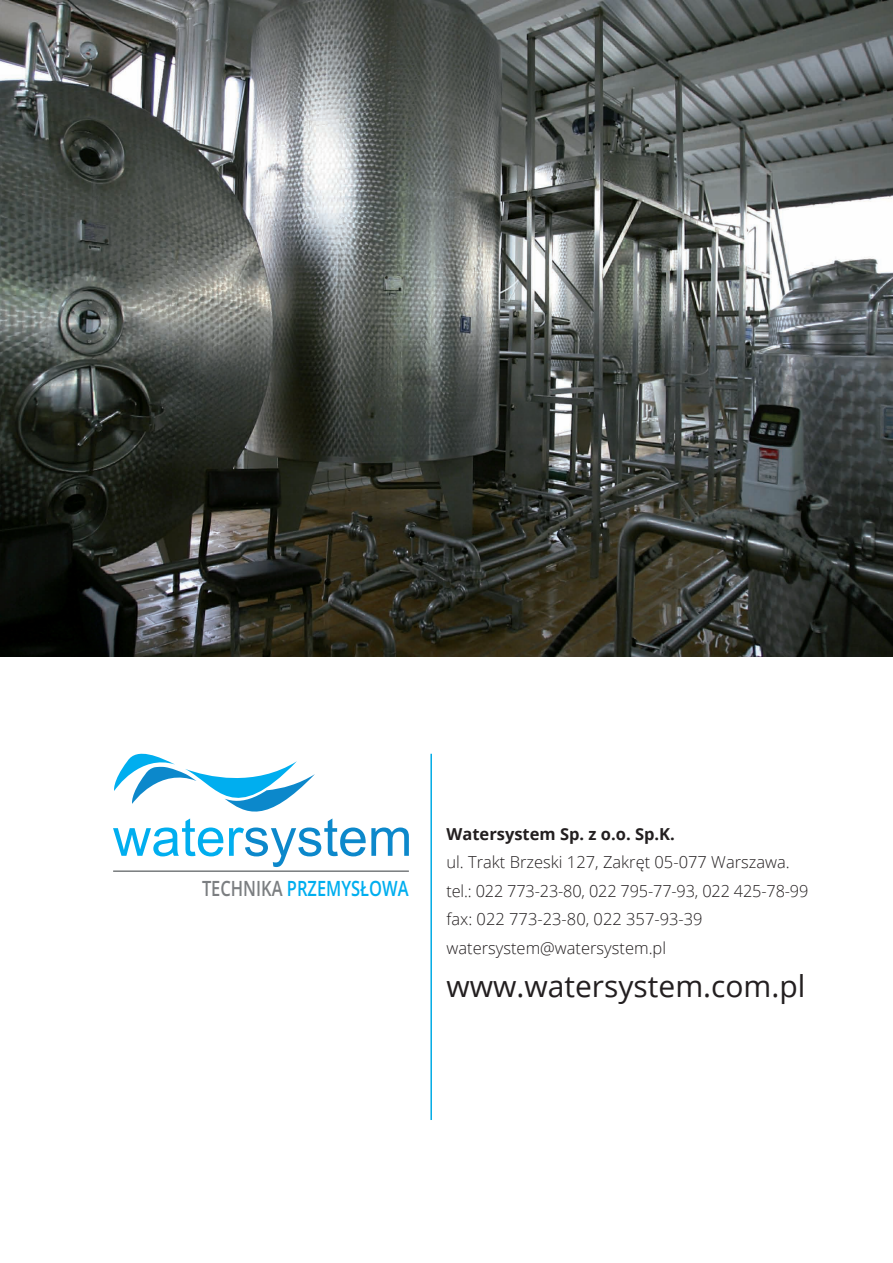
<style>
.page{position:relative;width:893px;height:1263px;background:#fff}
.page>*{position:absolute;margin:0;border:0;box-sizing:border-box;transform-origin:0 0}
.t1{font:30px "Open Sans";color:#231f20}
.t2{font:600 21.15px "Open Sans";color:#00aeef;scale:.78 1}
.t3{font:300 16.5px/28.5px "Open Sans";color:#231f20}
.t4{font:700 16.5px "Open Sans";color:#231f20}
.s1{color:#7b7e81}
</style>
<div class="page">
<svg style="left:113px;top:754px;width:296px;height:113px"></svg>
<hr style="left:113px;top:870px;width:296px;height:2px;background:#7b7e81">
<img style="left:0;top:0;width:893px;height:657px">
<hr style="left:430px;top:754px;width:2px;height:366px;background:#00abe5">
<p class="t2" style="left:202px;top:874px;width:266px"><span class="s1">TECHNIKA</span> PRZEMYSŁOWA</p>
<p class="t4" style="left:446px;top:822px;width:230px">Watersystem Sp. z o.o. Sp.K.</p>
<p class="t3" style="left:446px;top:847px;width:363px">ul. Trakt Brzeski 127, Zakręt 05-077 Warszawa. tel.: 022 773-23-80, 022 795-77-93, 022 425-78-99 fax: 022 773-23-80, 022 357-93-39 watersystem@watersystem.pl</p>
<h1 class="t1" style="left:446px;top:966px;width:360px">www.watersystem.com.pl</h1>
</div>
